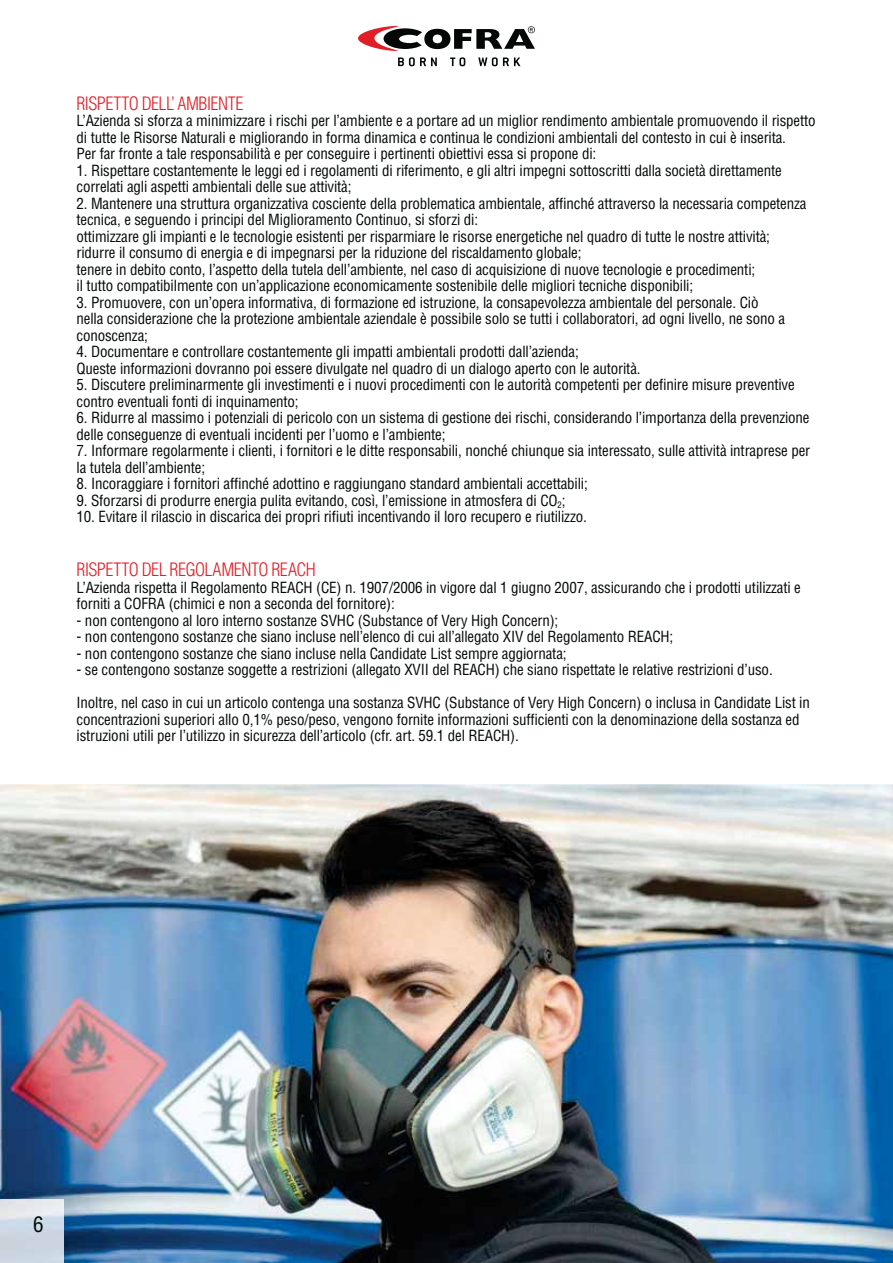
<style>
.page{position:relative;width:893px;height:1263px;background:#fff}
.page>*{position:absolute;margin:0;border:0;box-sizing:border-box;transform-origin:0 0}
.t1{font:condensed 21px "Helvetica LT Std";color:#030806}
.t2{font:300 condensed 18px "Helvetica LT Std";letter-spacing:-.03em;color:#e01e26}
.t3{font:condensed 15px/16.5px "Helvetica LT Std";letter-spacing:-.01em;color:#030806}
</style>
<div class="page">
<img style="left:0;top:784px;width:893px;height:479px">
<img style="left:0;top:1199px;width:64px;height:64px">
<svg style="left:358px;top:26px;width:177px;height:25px"></svg>
<svg style="left:398px;top:57px;width:39px;height:9px"></svg>
<svg style="left:450px;top:57px;width:15px;height:9px"></svg>
<svg style="left:478px;top:57px;width:42px;height:9px"></svg>
<p class="t2" style="left:77px;top:93px;width:169px">RISPETTO DELL’ AMBIENTE</p>
<p class="t3" style="left:77px;top:114px;width:741px">L’Azienda si sforza a minimizzare i rischi per l’ambiente e a portare ad un miglior rendimento ambientale promuovendo il rispetto di tutte le Risorse Naturali e migliorando in forma dinamica e continua le condizioni ambientali del contesto in cui è inserita.<br>Per far fronte a tale responsabilità e per conseguire i pertinenti obiettivi essa si propone di:</p>
<p class="t3" style="left:77px;top:164px;width:707px">1. Rispettare costantemente le leggi ed i regolamenti di riferimento, e gli altri impegni sottoscritti dalla società direttamente correlati agli aspetti ambientali delle sue attività;</p>
<p class="t3" style="left:77px;top:197px;width:731px">2. Mantenere una struttura organizzativa cosciente della problematica ambientale, affinché attraverso la necessaria competenza tecnica, e seguendo i principi del Miglioramento Continuo, si sforzi di:<br>ottimizzare gli impianti e le tecnologie esistenti per risparmiare le risorse energetiche nel quadro di tutte le nostre attività; ridurre il consumo di energia e di impegnarsi per la riduzione del riscaldamento globale;<br>tenere in debito conto, l’aspetto della tutela dell’ambiente, nel caso di acquisizione di nuove tecnologie e procedimenti;<br>il tutto compatibilmente con un’applicazione economicamente sostenibile delle migliori tecniche disponibili;</p>
<p class="t3" style="left:77px;top:296px;width:710px">3. Promuovere, con un’opera informativa, di formazione ed istruzione, la consapevolezza ambientale del personale. Ciò nella considerazione che la protezione ambientale aziendale è possibile solo se tutti i collaboratori, ad ogni livello, ne sono a conoscenza;</p>
<p class="t3" style="left:77px;top:345px;width:566px">4. Documentare e controllare costantemente gli impatti ambientali prodotti dall’azienda;<br>Queste informazioni dovranno poi essere divulgate nel quadro di un dialogo aperto con le autorità.</p>
<p class="t3" style="left:77px;top:378px;width:720px">5. Discutere preliminarmente gli investimenti e i nuovi procedimenti con le autorità competenti per definire misure preventive contro eventuali fonti di inquinamento;</p>
<p class="t3" style="left:77px;top:411px;width:735px">6. Ridurre al massimo i potenziali di pericolo con un sistema di gestione dei rischi, considerando l’importanza della prevenzione delle conseguenze di eventuali incidenti per l’uomo e l’ambiente;</p>
<p class="t3" style="left:77px;top:444px;width:735px">7. Informare regolarmente i clienti, i fornitori e le ditte responsabili, nonché chiunque sia interessato, sulle attività intraprese per la tutela dell’ambiente;</p>
<p class="t3" style="left:77px;top:477px;width:513px">8. Incoraggiare i fornitori affinché adottino e raggiungano standard ambientali accettabili;</p>
<p class="t3" style="left:77px;top:494px;width:491px">9. Sforzarsi di produrre energia pulita evitando, così, l’emissione in atmosfera di CO<sub>2</sub>;</p>
<p class="t3" style="left:77px;top:510px;width:512px">10. Evitare il rilascio in discarica dei propri rifiuti incentivando il loro recupero e riutilizzo.</p>
<p class="t2" style="left:77px;top:559px;width:241px">RISPETTO DEL REGOLAMENTO REACH</p>
<p class="t3" style="left:77px;top:581px;width:726px">L’Azienda rispetta il Regolamento REACH (CE) n. 1907/2006 in vigore dal 1 giugno 2007, assicurando che i prodotti utilizzati e forniti a COFRA (chimici e non a seconda del fornitore):</p>
<p class="t3" style="left:77px;top:614px;width:483px">- non contengono al loro interno sostanze SVHC (Substance of Very High Concern);</p>
<p class="t3" style="left:77px;top:630px;width:598px">- non contengono sostanze che siano incluse nell’elenco di cui all’allegato XIV del Regolamento REACH;</p>
<p class="t3" style="left:77px;top:647px;width:492px">- non contengono sostanze che siano incluse nella Candidate List sempre aggiornata;</p>
<p class="t3" style="left:77px;top:663px;width:698px">- se contengono sostanze soggette a restrizioni (allegato XVII del REACH) che siano rispettate le relative restrizioni d’uso.</p>
<p class="t3" style="left:77px;top:696px;width:735px">Inoltre, nel caso in cui un articolo contenga una sostanza SVHC (Substance of Very High Concern) o inclusa in Candidate List in concentrazioni superiori allo 0,1% peso/peso, vengono fornite informazioni sufficienti con la denominazione della sostanza ed istruzioni utili per l’utilizzo in sicurezza dell’articolo (cfr. art. 59.1 del REACH).</p>
<h1 class="t1" style="left:33px;top:1217px;width:12px">6</h1>
</div>
